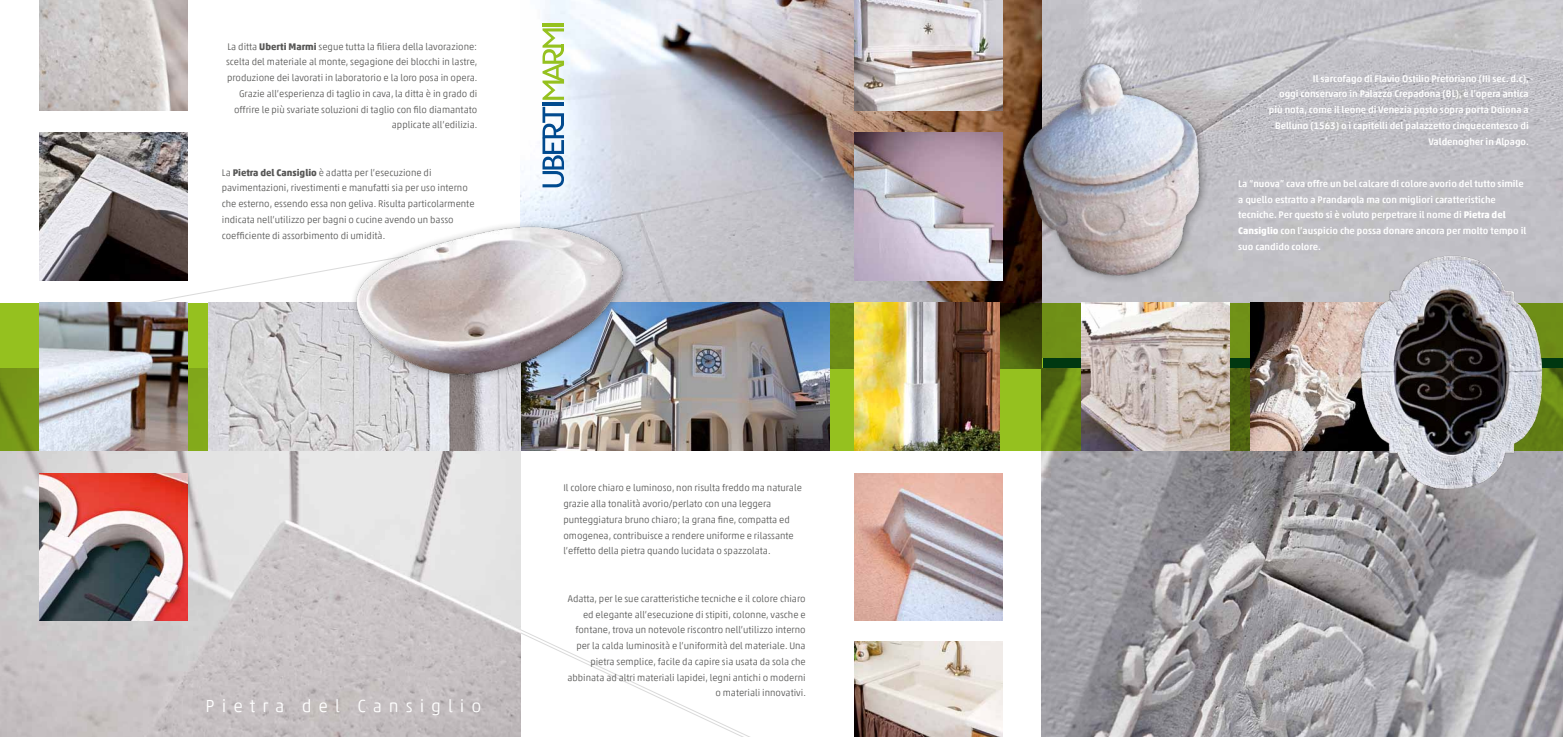
<style>
.page{position:relative;width:1563px;height:737px;background:#fff}
.page>*{position:absolute;margin:0;border:0;box-sizing:border-box;transform-origin:0 0}
.t1{font:300 17.5px "Akko";letter-spacing:.4em;color:#fff}
.t2{font:300 9.62px/15.8px "Akko";color:#575756;text-align:right}
.t3{font:500 9.62px/15.8px "Akko";color:#fff}
.s1{font-weight:700}
</style>
<div class="page">
<svg style="left:98px;top:180px;width:423px;height:123px"></svg>
<svg style="left:521px;top:629px;width:229px;height:108px"></svg>
<img style="left:1042px;top:0;width:521px;height:303px">
<svg style="left:521px;top:0;width:521px;height:303px;background:#c1bec2"></svg>
<img style="left:1042px;top:450px;width:521px;height:287px">
<img style="left:0;top:450px;width:521px;height:287px">
<svg style="left:0;top:303px;width:1563px;height:147px;background:#75951b"></svg>
<img style="left:855px;top:133px;width:135px;height:147px">
<img style="left:40px;top:133px;width:147px;height:147px">
<img style="left:855px;top:473px;width:147px;height:147px">
<img style="left:855px;top:641px;width:147px;height:96px">
<img style="left:855px;top:303px;width:144px;height:147px">
<img style="left:208px;top:303px;width:621px;height:147px">
<img style="left:1082px;top:317px;width:147px;height:133px">
<img style="left:40px;top:303px;width:147px;height:147px">
<img style="left:40px;top:473px;width:147px;height:147px">
<img style="left:1250px;top:303px;width:89px;height:147px">
<img style="left:855px;top:0;width:147px;height:110px">
<img style="left:40px;top:0;width:147px;height:110px">
<img style="left:990px;top:13px;width:245px;height:304px">
<img style="left:1339px;top:250px;width:208px;height:266px">
<img style="left:348px;top:200px;width:283px;height:188px">
<hr style="left:542px;top:102px;width:22px;height:3px;background:#004a8f">
<hr style="left:542px;top:24px;width:22px;height:3px;background:#95c11f">
<svg style="left:542px;top:107px;width:22px;height:80px"></svg>
<svg style="left:542px;top:28px;width:22px;height:72px"></svg>
<p class="t2" style="left:226px;top:38px;width:253px">La ditta <span class="s1">Uberti Marmi</span> segue tutta la filiera della lavorazione: scelta del materiale al monte, segagione dei blocchi in lastre, produzione dei lavorati in laboratorio e la loro posa in opera.<br>Grazie all’esperienza di taglio in cava, la ditta è in grado di offrire le più svariate soluzioni di taglio con filo diamantato applicate all’edilizia.</p>
<p class="t2" style="left:222px;top:164px;width:254px;text-align:left">La <span class="s1">Pietra del Cansiglio</span> è adatta per l’esecuzione di pavimentazioni, rivestimenti e manufatti sia per uso interno che esterno, essendo essa non geliva. Risulta particolarmente indicata nell’utilizzo per bagni o cucine avendo un basso coefficiente di assorbimento di umidità.</p>
<h1 class="t1" style="left:206px;top:695px;width:277px">Pietra del Cansiglio</h1>
<p class="t2" style="left:563px;top:480px;width:240px;text-align:left">Il colore chiaro e luminoso, non risulta freddo ma naturale grazie alla tonalità avorio/perlato con una leggera punteggiatura bruno chiaro; la grana fine, compatta ed omogenea, contribuisce a rendere uniforme e rilassante l’effetto della pietra quando lucidata o spazzolata.</p>
<p class="t2" style="left:567px;top:590px;width:240px">Adatta, per le sue caratteristiche tecniche e il colore chiaro ed elegante all’esecuzione di stipiti, colonne, vasche e fontane, trova un notevole riscontro nell’utilizzo interno per la calda luminosità e l’uniformità del materiale. Una pietra semplice, facile da capire sia usata da sola che abbinata ad altri materiali lapidei, legni antichi o moderni o materiali innovativi.</p>
<p class="t3" style="left:1269px;top:70px;width:261px;text-align:right">Il sarcofago di Flavio Ostilio Pretoriano (III sec. d.c),<br>oggi conservaro in Palazzo Crepadona (BL), è l’opera antica più nota, come il leone di Venezia posto sopra porta Doiona a Belluno (1563) o i capitelli del palazzetto cinquecentesco di Valdenogher in Alpago.</p>
<p class="t3" style="left:1238px;top:176px;width:289px">La “nuova” cava offre un bel calcare di colore avorio del tutto simile a quello estratto a Prandarola ma con migliori caratteristiche tecniche. Per questo si è voluto perpetrare il nome di <span class="s1">Pietra del Cansiglio</span> con l’auspicio che possa donare ancora per molto tempo il suo candido colore.</p>
</div>
